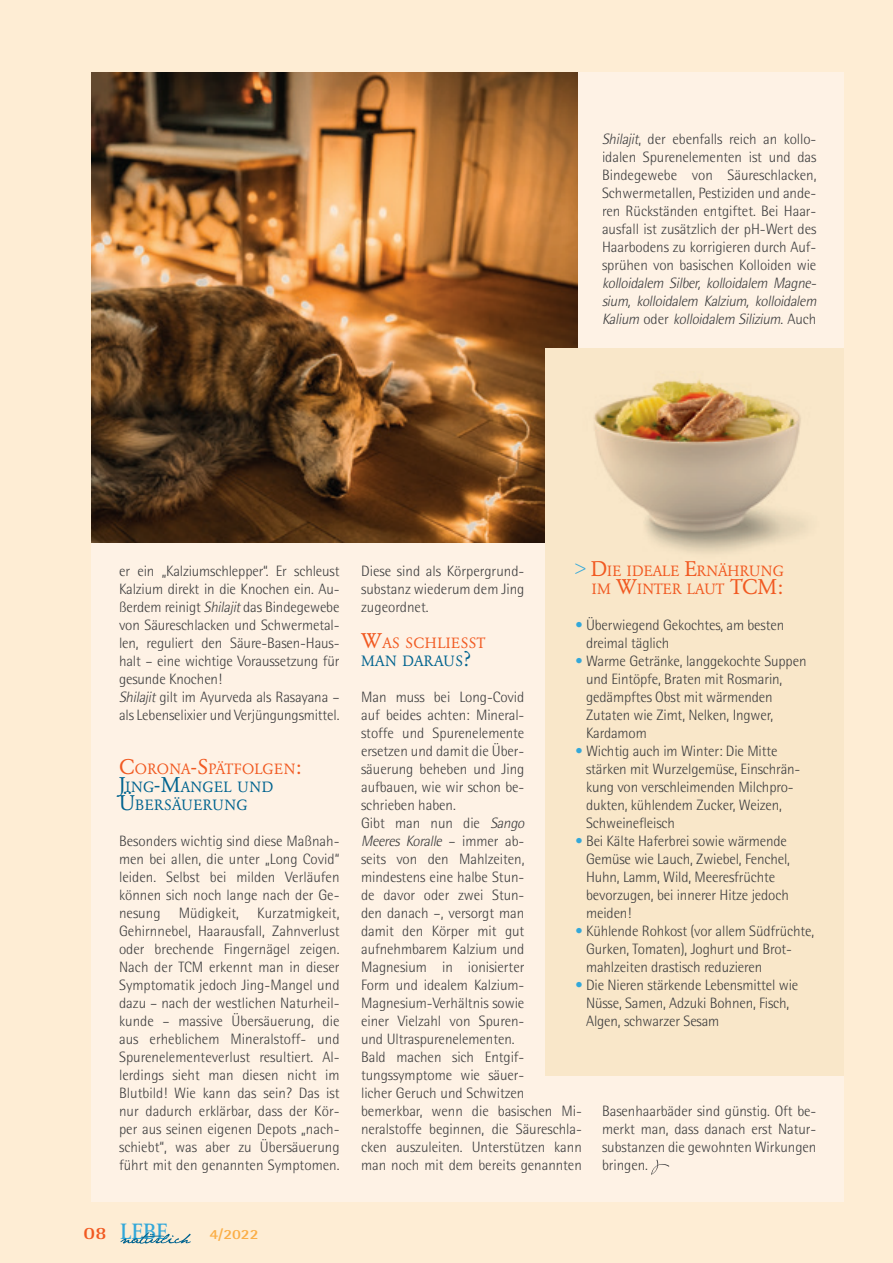
<style>
.page{position:relative;width:893px;height:1263px;background:#feedd4}
.page>*{position:absolute;margin:0;border:0;box-sizing:border-box;transform-origin:0 0}
.t1{font:700 23.1px "Rotis Serif";color:#34a8d9;scale:.91 1}
.fließtext{font:21px "Garamond BQ";color:#f15921}
.fließtext-2{font:300 15px/18px "AT Rotis Semi Sans";letter-spacing:-.005em;color:#3e3e3f}
.fließtext-3{font:14.7px "Garamond BQ";color:#f15921}
.fließtext-4{font:14.7px/18px "Garamond BQ";letter-spacing:.03em;color:#00638f}
.fließtext-5{font:14.7px/18px "Garamond BQ";letter-spacing:.02em;color:#f15921}
.t2{font:700 14.1px "AT Rotis Semi Sans";color:#fbae46;scale:1.18 1}
.s1{font-style:italic}
.s2{font-size:21px}
.s3{font-size:17.85px;color:#f15921}
.s4{font-size:15px;color:#34a8d9}
.s5{color:#34a8d9}
.s6{color:#00638f}
.s7{font-size:21px;color:#00638f}
</style>
<div class="page">
<div style="left:91px;top:72px;width:753px;height:1129px;background:#fef2e5"></div>
<svg style="left:120px;top:1232px;width:71px;height:12px"></svg>
<svg style="left:651px;top:1159px;width:18px;height:16px"></svg>
<img style="left:91px;top:72px;width:487px;height:470px">
<div style="left:546px;top:348px;width:298px;height:727px;background:#f9e7c9"></div>
<img style="left:546px;top:330px;width:260px;height:223px">
<p class="fließtext-2" style="left:602px;top:130px;width:219px"><span class="s1">Shilajit</span>, der ebenfalls reich an kollo&shy;idalen Spurenelementen ist und das Bindegewebe von Säureschlacken, Schwermetallen, Pestiziden und ande&shy;ren Rückständen entgiftet. Bei Haar&shy;ausfall ist zusätzlich der pH-Wert des Haarbodens zu korrigieren durch Auf&shy;sprühen von basischen Kolloiden wie <span class="s1">kolloidalem Silber, kolloidalem Magne&shy;sium, kolloidalem Kalzium, kolloidalem Kalium</span> o d e r <span class="s1">kolloidalem Silizium</span>. A u c h</p>
<p class="fließtext-2" style="left:119px;top:562px;width:222px;text-align:justify">er ein „Kalziumschlepper“. Er schleust Kalzium direkt in die Knochen ein. Au&shy;ßerdem reinigt <span class="s1">Shilajit</span>das Bindegewebe von Säureschlacken und Schwermetal&shy;len, reguliert den Säure-Basen-Haus&shy;halt – eine wichtige Voraussetzung für gesunde Knochen!</p>
<p class="fließtext-2" style="left:119px;top:688px;width:222px"><span class="s1">Shilajit</span>gilt im Ayurveda als Rasayana – als Lebenselixier und Verjüngungsmittel.</p>
<p class="fließtext-3" style="left:119px;top:760px;width:184px"><span class="s2">C</span>ORONA<span class="s2">-S</span>PÄTFOLGEN<span class="s2">:</span></p>
<p class="fließtext-4" style="left:119px;top:778px;width:155px"><span class="s2">J</span>ING<span class="s2">-M</span>ANGEL UND<br><span class="s2">Ü</span>BERSÄUERUNG</p>
<p class="fließtext-2" style="left:119px;top:832px;width:222px;text-align:justify">Besonders wichtig sind diese Maßnah&shy;men bei allen, die unter „Long Covid“ leiden. Selbst bei milden Verläufen können sich noch lange nach der Ge&shy;nesung Müdigkeit, Kurzatmigkeit, Gehirnnebel, Haarausfall, Zahnverlust oder brechende Fingernägel zeigen.<br>Nach der TCM erkennt man in dieser Symptomatik jedoch Jing-Mangel und dazu – nach der westlichen Naturheil&shy;kunde – massive Übersäuerung, die aus erheblichem Mineralstoff- und Spurenelementeverlust resultiert. Al&shy;lerdings sieht man diesen nicht im Blutbild! Wie kann das sein? Das ist nur dadurch erklärbar, dass der Kör&shy;per aus seinen eigenen Depots „nach&shy;schiebt“, was aber zu Übersäuerung führt mit den genannten Symptomen.</p>
<p class="t1" style="left:83px;top:1218px;width:94px"><span class="s3">08</span> LEBE</p>
<p class="t2" style="left:209px;top:1226px;width:43px">4/2022</p>
<p class="fließtext-3" style="left:575px;top:562px;width:210px"><span class="s4">&gt;</span> <span class="s2">D</span>IE IDEALE <span class="s2">E</span>RNÄHRUNG</p>
<p class="fließtext-3" style="left:592px;top:580px;width:155px">IM <span class="s2">W</span>INTER LAUT <span class="s2">TCM</span></p>
<p class="fließtext" style="left:777px;top:575px;width:8px">:</p>
<p class="fließtext-2" style="left:575px;top:616px;width:210px"><span class="s5">•</span> Überwiegend Gekochtes, am besten</p>
<p class="fließtext-2" style="left:586px;top:634px;width:85px">dreimal täglich</p>
<p class="fließtext-2" style="left:575px;top:652px;width:233px"><span class="s5">•</span> Warme Getränke, langgekochte Suppen</p>
<p class="fließtext-2" style="left:586px;top:670px;width:198px">und Eintöpfe, Braten mit Rosmarin,</p>
<p class="fließtext-2" style="left:586px;top:688px;width:189px;text-align:justify">gedämpftes Obst mit wärmenden Zutaten wie Zimt, Nelken, Ingwer, Kardamom</p>
<p class="fließtext-2" style="left:575px;top:742px;width:204px"><span class="s5">•</span> Wichtig auch im Winter: Die Mitte</p>
<p class="fließtext-2" style="left:586px;top:760px;width:216px">stärken mit Wurzelgemüse, Einschrän&shy;kung von verschleimenden Milchpro&shy;dukten, kühlendem Zucker, Weizen,<br>Schweinefleisch</p>
<p class="fließtext-2" style="left:575px;top:832px;width:213px"><span class="s5">•</span> Bei Kälte Haferbrei sowie wärmende</p>
<p class="fließtext-2" style="left:586px;top:850px;width:205px">Gemüse wie Lauch, Zwiebel, Fenchel,<br>Huhn, Lamm, Wild, Meeresfrüchte bevorzugen, bei innerer Hitze jedoch meiden!</p>
<p class="fließtext-2" style="left:575px;top:922px;width:240px"><span class="s5">•</span> Kühlende Rohkost (vor allem Südfrüchte,</p>
<p class="fließtext-2" style="left:586px;top:940px;width:207px">Gurken, Tomaten), Joghurt und Brot&shy;mahlzeiten drastisch reduzieren</p>
<p class="fließtext-2" style="left:575px;top:976px;width:224px"><span class="s5">•</span> Die Nieren stärkende Lebensmittel wie</p>
<p class="fließtext-2" style="left:586px;top:994px;width:205px">Nüsse, Samen, Adzuki Bohnen, Fisch,<br>Algen, schwarzer Sesam</p>
<p class="fließtext-2" style="left:361px;top:562px;width:165px;text-align:justify">Diese sind als Körpergrund&shy;substanz wiederum dem Jing zugeordnet.</p>
<p class="fließtext-5" style="left:361px;top:634px;width:126px"><span class="s2">W</span>AS SCHLIESST<br><span class="s6">MAN DARAUS</span><span class="s7">?</span></p>
<p class="fließtext-2" style="left:361px;top:688px;width:165px;text-align:justify">Man muss bei Long-Covid auf beides achten: Mineral&shy;stoffe und Spurenelemente ersetzen und damit die Über&shy;säuerung beheben und Jing aufbauen, wie wir schon be&shy;schrieben haben.</p>
<p class="fließtext-2" style="left:361px;top:814px;width:168px">Gibt man nun die <span class="s1">Sango<br>Meeres Koralle</span> – i m m e r a b - seits von den Mahlzeiten, mindestens eine halbe Stun&shy;de davor oder zwei Stun&shy;den danach –, versorgt man damit den Körper mit gut aufnehmbarem Kalzium und<br>Magnesium in ionisierter<br>Form und idealem Kalzium-<br>Magnesium-Verhältnis sowie einer Vielzahl von Spuren&shy;und Ultraspurenelementen.</p>
<p class="fließtext-2" style="left:361px;top:1048px;width:222px">Bald machen sich Entgif&shy;tungssymptome wie säuer-<br>licher Geruch und Schwitzen bemerkbar, wenn die basischen Mi&shy;neralstoffe beginnen, die Säureschla&shy;cken auszuleiten. Unterstützen kann man noch mit dem bereits genannten</p>
<p class="fließtext-2" style="left:602px;top:1102px;width:216px;text-align:justify">Basenhaarbäder sind günstig. Oft be&shy;merkt man, dass danach erst Natur&shy;substanzen die gewohnten Wirkungen bringen.</p>
</div>
